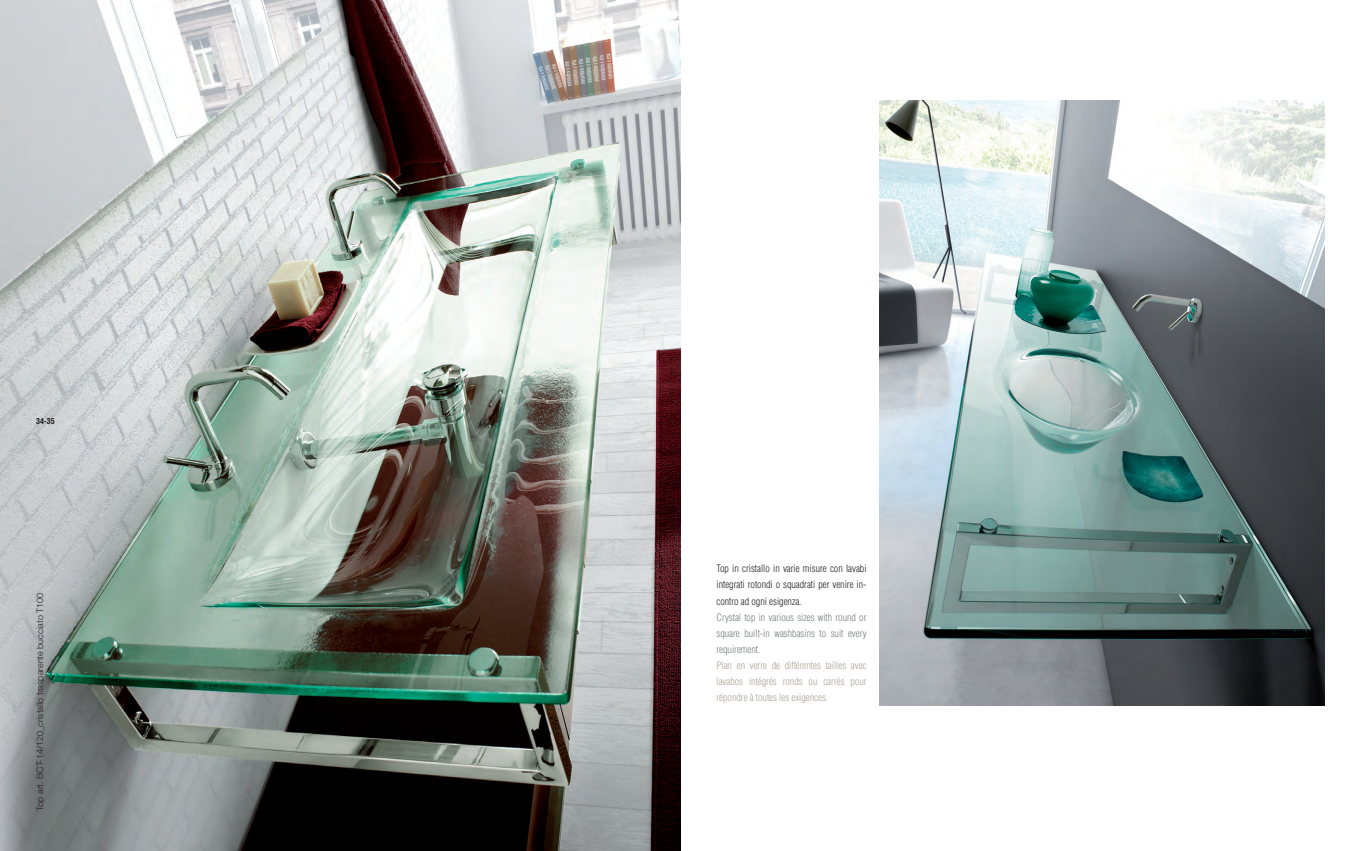
<style>
.page{position:relative;width:1361px;height:851px;background:#fff}
.page>*{position:absolute;margin:0;border:0;box-sizing:border-box;transform-origin:0 0}
.t1{font:300 condensed 10px/16px "Helvetica";color:#231f20;text-align:justify}
.t2{font:300 condensed 10px/16px "Helvetica";color:#afa194;text-align:justify}
.t3{font:300 condensed 10px/16px "Helvetica";color:#787a7d;text-align:justify}
.t4{font:300 9px "Helvetica Neue";color:#231f20}
.t5{font:700 condensed 8px "Helvetica";color:#231f20}
</style>
<div class="page">
<img style="left:0;top:0;width:680px;height:850px">
<img style="left:879px;top:101px;width:446px;height:604px">
<p class="t5" style="left:36px;top:416px;width:20px">34-35</p>
<p class="t4" style="left:34px;top:810px;width:219px;rotate:-90deg">Top art. BCT-14/120_cristallo trasparente bucciato T100</p>
<p class="t1" style="left:716px;top:560px;width:152px">Top in cristallo in varie misure con lavabi integrati rotondi o squadrati per venire in&shy;contro ad ogni esigenza.</p>
<p class="t3" style="left:716px;top:608px;width:152px">Crystal top in various sizes with round or square built-in washbasins to suit every requirement.</p>
<p class="t2" style="left:716px;top:656px;width:152px">Plan en verre de différentes tailles avec lavabos intégrés ronds ou carrés pour répondre à toutes les exigences.</p>
</div>
